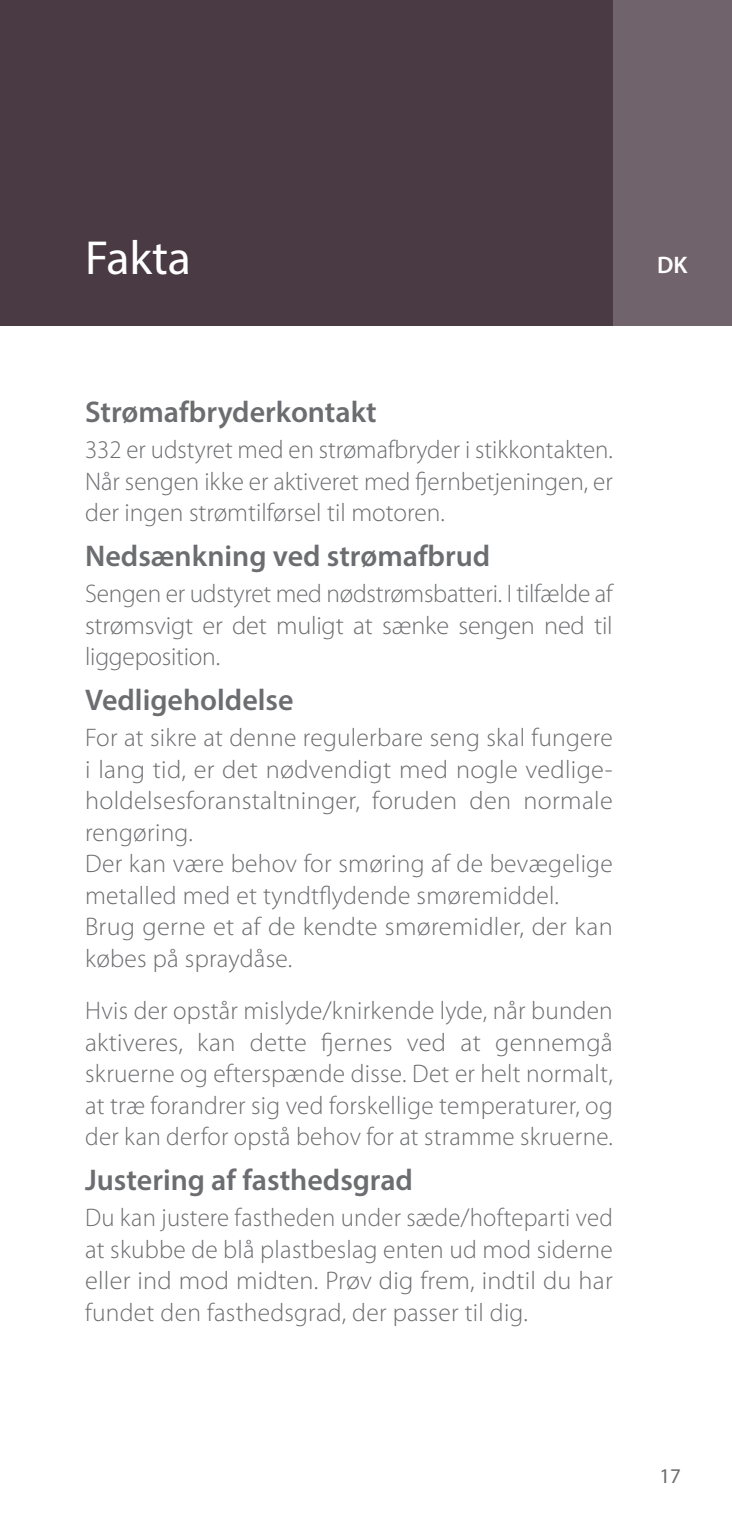
<style>
.page{position:relative;width:732px;height:1531px;background:#fff}
.page>*{position:absolute;margin:0;border:0;box-sizing:border-box;transform-origin:0 0}
.t1{font:48px "Myriad Pro";color:#fff}
.t2{font:600 30px "Myriad Pro";color:#6c6d70}
.t3{font:300 25.5px/31.5px "Myriad Pro";letter-spacing:.01em;color:#6c6d70;text-align:justify}
.t4{font:600 24px "Myriad Pro";color:#fff}
.t5{font:21px "Myriad Pro";color:#6c6d70}
</style>
<div class="page">
<div style="left:612px;top:0;width:119px;height:325px;background:#71636b"></div>
<div style="left:0;top:0;width:612px;height:325px;background:#493a44"></div>
<h1 class="t1" style="left:85px;top:228px;width:107px">Fakta</h1>
<p class="t4" style="left:657px;top:250px;width:32px">DK</p>
<p class="t2" style="left:85px;top:393px;width:293px">Strømafbryderkontakt</p>
<p class="t3" style="left:85px;top:434px;width:529px">332 er udstyret med en strømafbryder i stikkontakten.<br>Når sengen ikke er aktiveret med fjernbetjeningen, er der ingen strømtilførsel til motoren.</p>
<p class="t2" style="left:85px;top:537px;width:406px">Nedsænkning ved strømafbrud</p>
<p class="t3" style="left:85px;top:578px;width:529px">Sengen er udstyret med nødstrømsbatteri. I tilfælde af strømsvigt er det muligt at sænke sengen ned til liggeposition.</p>
<p class="t2" style="left:85px;top:681px;width:210px">Vedligeholdelse</p>
<p class="t3" style="left:85px;top:722px;width:529px;text-align:left">For at sikre at denne regulerbare seng skal fungere i lang tid, er det nødvendigt med nogle vedlige&shy;holdelsesforanstaltninger, foruden den normale rengøring.<br>Der kan være behov for smøring af de bevægelige metalled med et tyndtflydende smøremiddel.<br>Brug gerne et af de kendte smøremidler, der kan købes på spraydåse.</p>
<p class="t3" style="left:85px;top:995px;width:529px">Hvis der opstår mislyde/knirkende lyde, når bunden aktiveres, kan dette fjernes ved at gennemgå skruerne og efterspænde disse. Det er helt normalt, at træ forandrer sig ved forskellige temperaturer, og der kan derfor opstå behov for at stramme skruerne.</p>
<p class="t2" style="left:85px;top:1161px;width:329px">Justering af fasthedsgrad</p>
<p class="t3" style="left:85px;top:1202px;width:529px">Du kan justere fastheden under sæde/hofteparti ved at skubbe de blå plastbeslag enten ud mod siderne eller ind mod midten. Prøv dig frem, indtil du har fundet den fasthedsgrad, der passer til dig.</p>
<p class="t5" style="left:659px;top:1463px;width:23px">17</p>
</div>
